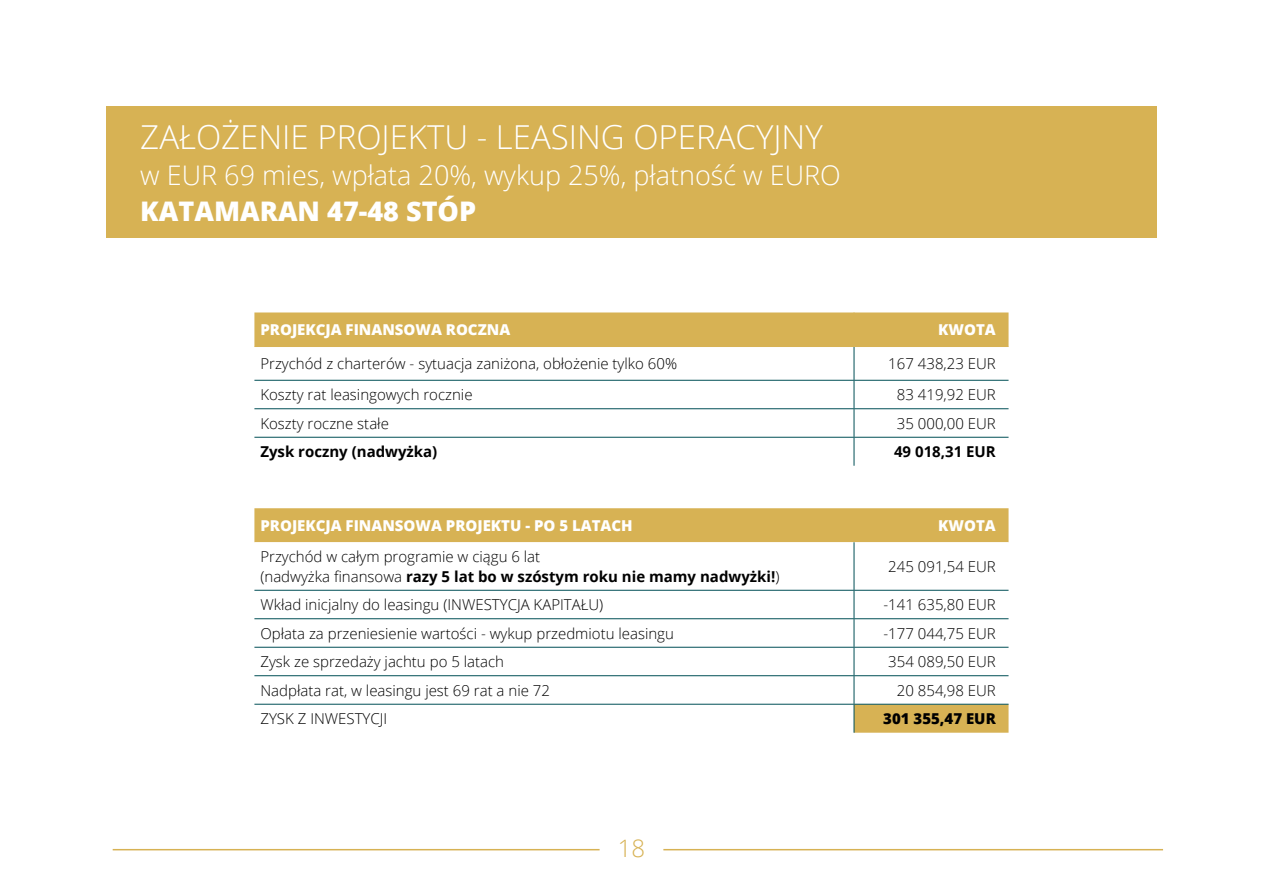
<style>
.page{position:relative;width:1263px;height:893px;background:#fff}
.page>*{position:absolute;margin:0;border:0;box-sizing:border-box;transform-origin:0 0}
.t1{font:300 33px "Open Sans";color:#fff}
.t2{font:300 27px "Open Sans";color:#fff}
.t3{font:800 27px "Open Sans";color:#fff}
.t4{font:300 24px "Open Sans";color:#d7b254}
.t5{font:300 15px/19.5px "Open Sans";color:#000}
.t6{font:800 15px "Open Sans";color:#fff}
.t7{font:700 15px "Open Sans";color:#000}
.t8{font:800 15px "Open Sans";color:#000}
.s1{font-weight:700}
</style>
<div class="page">
<hr style="left:113px;top:849px;width:487px;height:1px;background:#d7b254">
<hr style="left:663px;top:849px;width:500px;height:1px;background:#d7b254">
<div style="left:254px;top:312px;width:754px;height:34px;background:#d7b254"></div>
<svg style="left:254px;top:347px;width:754px;height:119px"></svg>
<hr style="left:854px;top:347px;width:1px;height:33px;background:#004f56">
<hr style="left:254px;top:380px;width:600px;height:1px;background:#004f56">
<hr style="left:854px;top:380px;width:154px;height:1px;background:#004f56">
<hr style="left:254px;top:408px;width:600px;height:1px;background:#004f56">
<hr style="left:854px;top:408px;width:154px;height:1px;background:#004f56">
<hr style="left:254px;top:437px;width:600px;height:1px;background:#004f56">
<hr style="left:854px;top:437px;width:154px;height:1px;background:#004f56">
<svg style="left:854px;top:381px;width:1px;height:85px"></svg>
<hr style="left:854px;top:312px;width:1px;height:34px;background:#d7b254">
<hr style="left:254px;top:346px;width:600px;height:1px;background:#d7b254">
<hr style="left:854px;top:346px;width:154px;height:1px;background:#d7b254">
<div style="left:254px;top:508px;width:754px;height:34px;background:#d7b254"></div>
<svg style="left:254px;top:542px;width:754px;height:191px"></svg>
<hr style="left:854px;top:542px;width:1px;height:48px;background:#004f56">
<hr style="left:254px;top:590px;width:600px;height:1px;background:#004f56">
<hr style="left:854px;top:590px;width:154px;height:1px;background:#004f56">
<hr style="left:254px;top:618px;width:600px;height:1px;background:#004f56">
<hr style="left:854px;top:618px;width:154px;height:1px;background:#004f56">
<hr style="left:254px;top:647px;width:600px;height:1px;background:#004f56">
<hr style="left:854px;top:647px;width:154px;height:1px;background:#004f56">
<hr style="left:254px;top:675px;width:600px;height:1px;background:#004f56">
<hr style="left:854px;top:675px;width:154px;height:1px;background:#004f56">
<hr style="left:254px;top:704px;width:600px;height:1px;background:#004f56">
<hr style="left:854px;top:704px;width:154px;height:1px;background:#004f56">
<svg style="left:854px;top:591px;width:1px;height:142px"></svg>
<div style="left:106px;top:106px;width:1051px;height:132px;background:#d7b254"></div>
<h1 class="t1" style="left:140px;top:114px;width:684px">ZAŁOŻENIE PROJEKTU - LEASING OPERACYJNY</h1>
<h2 class="t2" style="left:140px;top:157px;width:702px">w EUR 69 mies, wpłata 20%, wykup 25%, płatność w EURO</h2>
<h2 class="t3" style="left:140px;top:190px;width:337px">KATAMARAN 47-48 STÓP</h2>
<p class="t6" style="left:260px;top:318px;width:251px">PROJEKCJA FINANSOWA ROCZNA</p>
<p class="t6" style="left:938px;top:318px;width:59px">KWOTA</p>
<p class="t5" style="left:260px;top:354px;width:418px">Przychód z charterów - sytuacja zaniżona, obłożenie tylko 60%</p>
<p class="t5" style="left:888px;top:354px;width:109px">167 438,23 EUR</p>
<p class="t5" style="left:260px;top:385px;width:214px">Koszty rat leasingowych rocznie</p>
<p class="t5" style="left:897px;top:385px;width:100px">83 419,92 EUR</p>
<p class="t5" style="left:260px;top:413px;width:130px">Koszty roczne stałe</p>
<p class="t5" style="left:897px;top:413px;width:100px">35 000,00 EUR</p>
<p class="t7" style="left:260px;top:441px;width:178px">Zysk roczny (nadwyżka)</p>
<p class="t7" style="left:894px;top:441px;width:103px">49 018,31 EUR</p>
<p class="t6" style="left:260px;top:514px;width:374px">PROJEKCJA FINANSOWA PROJEKTU - PO 5 LATACH</p>
<p class="t6" style="left:938px;top:514px;width:59px">KWOTA</p>
<p class="t5" style="left:260px;top:547px;width:520px">Przychód w całym programie w ciągu 6 lat<br>(nadwyżka finansowa <span class="s1">razy 5 lat bo w szóstym roku nie mamy nadwyżki!</span>)</p>
<p class="t5" style="left:888px;top:556px;width:109px">245 091,54 EUR</p>
<p class="t5" style="left:260px;top:595px;width:344px">Wkład inicjalny do leasingu (INWESTYCJA KAPITAŁU)</p>
<p class="t5" style="left:883px;top:595px;width:114px">-141 635,80 EUR</p>
<p class="t5" style="left:260px;top:623px;width:415px">Opłata za przeniesienie wartości - wykup przedmiotu leasingu</p>
<p class="t5" style="left:883px;top:623px;width:114px">-177 044,75 EUR</p>
<p class="t5" style="left:260px;top:652px;width:245px">Zysk ze sprzedaży jachtu po 5 latach</p>
<p class="t5" style="left:888px;top:652px;width:109px">354 089,50 EUR</p>
<p class="t5" style="left:260px;top:680px;width:291px">Nadpłata rat, w leasingu jest 69 rat a nie 72</p>
<p class="t5" style="left:897px;top:680px;width:100px">20 854,98 EUR</p>
<p class="t5" style="left:260px;top:709px;width:128px">ZYSK Z INWESTYCJI</p>
<p class="t8" style="left:883px;top:707px;width:114px">301 355,47 EUR</p>
<h3 class="t4" style="left:618px;top:832px;width:29px">18</h3>
</div>
